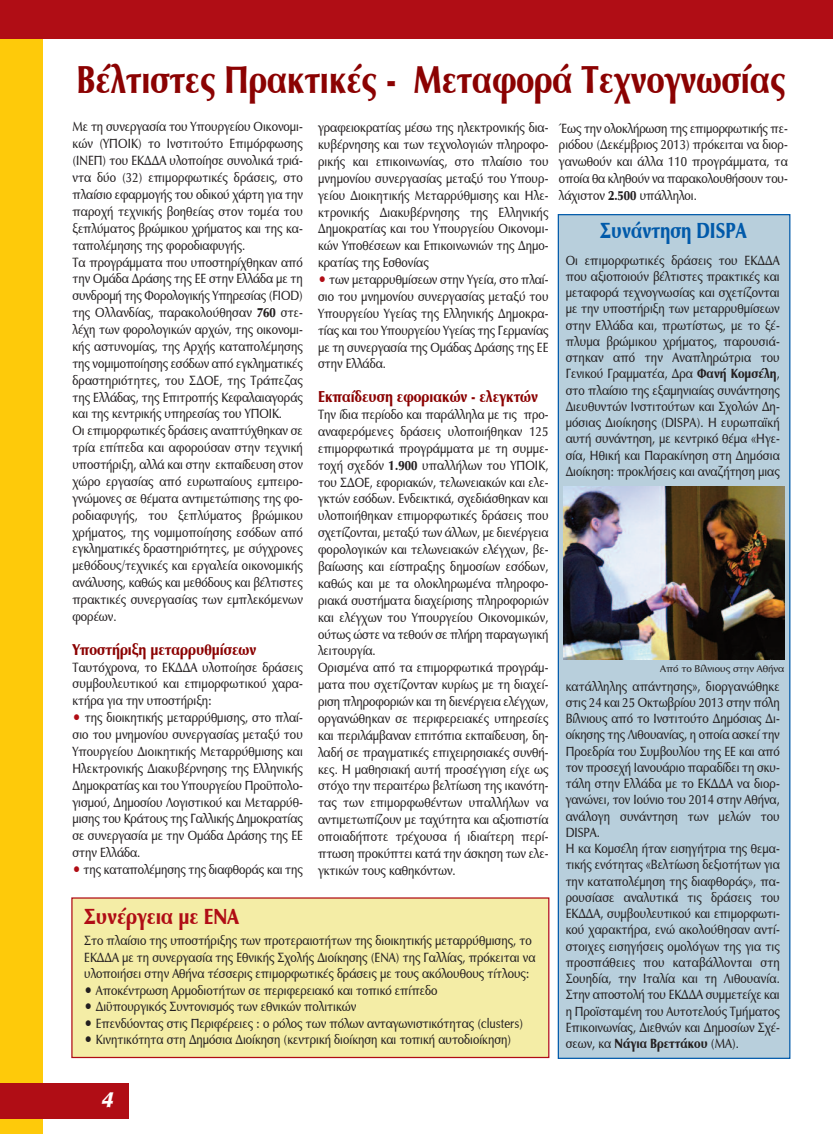
<style>
.page{position:relative;width:833px;height:1134px;background:#fff}
.page>*{position:absolute;margin:0;border:0;box-sizing:border-box;transform-origin:0 0}
.t1{font:40px "UB Optima Bold";color:#8b0202;scale:.8 1}
.t2{font:22.5px "UB Optima Bold";color:#015aaa;scale:.8 1}
.t3{font:22.5px "UB Optima Bold";color:#b00d15;scale:.85 1}
.t4{font:italic 22.5px "UB Optima Bold";color:#fff}
.t5{font:16.25px "UB Optima Bold";color:#8b0202;scale:.85 1}
.t6{font:13.75px/16.9px "UB Optima";color:#231f20;text-align:justify;scale:.85 1}
.t7{font:13.75px "UB Optima Bold";color:#231f20;scale:.85 1}
.t8{font:10px "UB Optima";color:#231f20}
.s1{font-family:"UB Optima Bold"}
.s2{color:#b00d15}
.s3{font-family:"UB Optima"}
</style>
<div class="page">
<div style="left:559px;top:215px;width:230px;height:843px;background:#b8cfdc"></div>
<div style="left:558px;top:214px;width:232px;height:845px;border:1px solid #015aaa"></div>
<div style="left:0;top:0;width:833px;height:39px;background:#b00d15"></div>
<div style="left:0;top:39px;width:43px;height:1095px;background:#feca0a"></div>
<div style="left:0;top:1083px;width:128px;height:35px;background:#b00d15"></div>
<div style="left:73px;top:899px;width:475px;height:158px;background:#f4eda6"></div>
<div style="left:71px;top:897px;width:478px;height:161px;border:1px solid #b00d15"></div>
<img style="left:564px;top:486px;width:220px;height:174px">
<h1 class="t1" style="left:77px;top:57px;width:888px">Βέλτιστες Πρακτικές - Μεταφορά Τεχνογνωσίας</h1>
<p class="t6" style="left:72px;top:119px;width:272px;text-align:left">Με τη συνεργασία του Υπουργείου Οικονομι&shy;κών (ΥΠΟΙΚ) το Ινστιτούτο Επιμόρφωσης (ΙΝΕΠ) του ΕΚΔΔΑ υλοποίησε συνολικά τριά&shy;ντα δύο (32) επιμορφωτικές δράσεις, στο πλαίσιο εφαρμογής του οδικού χάρτη για την παροχή τεχνικής βοηθείας στον τομέα του ξεπλύματος βρώμικου χρήματος και της κα&shy;ταπολέμησης της φοροδιαφυγής.<br>Τα προγράμματα που υποστηρίχθηκαν από την Ομάδα Δράσης της ΕΕ στην Ελλάδα με τη συνδρομή της Φορολογικής Υπηρεσίας (FIOD) της Ολλανδίας, παρακολούθησαν <span class="s1">760</span> στε&shy;λέχη των φορολογικών αρχών, της οικονομι&shy;κής αστυνομίας, της Αρχής καταπολέμησης της νομιμοποίησης εσόδων από εγκληματικές δραστηριότητες, του ΣΔΟΕ, της Τράπεζας της Ελλάδας, της Επιτροπής Κεφαλαιαγοράς και της κεντρικής υπηρεσίας του ΥΠΟΙΚ.<br>Οι επιμορφωτικές δράσεις αναπτύχθηκαν σε τρία επίπεδα και αφορούσαν στην τεχνική υποστήριξη, αλλά και στην εκπαίδευση στον χώρο εργασίας από ευρωπαίους εμπειρο&shy;γνώμονες σε θέματα αντιμετώπισης της φο&shy;ροδιαφυγής, του ξεπλύματος βρώμικου χρήματος, της νομιμοποίησης εσόδων από εγκληματικές δραστηριότητες, με σύγχρονες μεθόδους/τεχνικές και εργαλεία οικονομικής ανάλυσης, καθώς και μεθόδους και βέλτιστες πρακτικές συνεργασίας των εμπλεκόμενων φορέων.</p>
<p class="t5" style="left:72px;top:640px;width:218px">Υποστήριξη μεταρρυθμίσεων</p>
<p class="t6" style="left:72px;top:659px;width:272px">Ταυτόχρονα, το ΕΚΔΔΑ υλοποίησε δράσεις συμβουλευτικού και επιμορφωτικού χαρα&shy;κτήρα για την υποστήριξη:</p>
<p class="t6" style="left:72px;top:710px;width:272px"><span class="s2">•</span> της διοικητικής μεταρρύθμισης, στο πλαί&shy;σιο του μνημονίου συνεργασίας μεταξύ του Υπουργείου Διοικητικής Μεταρρύθμισης και Ηλεκτρονικής Διακυβέρνησης της Ελληνικής Δημοκρατίας και του Υπουργείου Προϋπολο&shy;γισμού, Δημοσίου Λογιστικού και Μεταρρύθ&shy;μισης του Κράτους της Γαλλικής Δημοκρατίας σε συνεργασία με την Ομάδα Δράσης της ΕΕ στην Ελλάδα.</p>
<p class="t6" style="left:72px;top:861px;width:272px"><span class="s2">•</span> της καταπολέμησης της διαφθοράς και της</p>
<p class="t6" style="left:318px;top:120px;width:272px">γραφειοκρατίας μέσω της ηλεκτρονικής δια&shy;κυβέρνησης και των τεχνολογιών πληροφο&shy;ρικής και επικοινωνίας, στο πλαίσιο του μνημονίου συνεργασίας μεταξύ του Υπουρ&shy;γείου Διοικητικής Μεταρρύθμισης και Ηλε&shy;κτρονικής Διακυβέρνησης της Ελληνικής Δημοκρατίας και του Υπουργείου Οικονομι&shy;κών Υποθέσεων και Επικοινωνιών της Δημο&shy;κρατίας της Εσθονίας</p>
<p class="t6" style="left:318px;top:271px;width:272px"><span class="s2">•</span> των μεταρρυθμίσεων στην Υγεία, στο πλαί&shy;σιο του μνημονίου συνεργασίας μεταξύ του Υπουργείου Υγείας της Ελληνικής Δημοκρα&shy;τίας και του Υπουργείου Υγείας της Γερμανίας με τη συνεργασία της Ομάδας Δράσης της ΕΕ στην Ελλάδα.</p>
<p class="t5" style="left:318px;top:388px;width:260px">Εκπαίδευση εφοριακών - ελεγκτών</p>
<p class="t6" style="left:318px;top:406px;width:272px;text-align:left">Την ίδια περίοδο και παράλληλα με τις προ&shy;αναφερόμενες δράσεις υλοποιήθηκαν 125 επιμορφωτικά προγράμματα με τη συμμε&shy;τοχή σχεδόν <span class="s1">1.900</span> υπαλλήλων του ΥΠΟΙΚ, του ΣΔΟΕ, εφοριακών, τελωνειακών και ελε&shy;γκτών εσόδων. Ενδεικτικά, σχεδιάσθηκαν και υλοποιήθηκαν επιμορφωτικές δράσεις που σχετίζονται, μεταξύ των άλλων, με διενέργεια φορολογικών και τελωνειακών ελέγχων, βε&shy;βαίωσης και είσπραξης δημοσίων εσόδων, καθώς και με τα ολοκληρωμένα πληροφο&shy;ριακά συστήματα διαχείρισης πληροφοριών και ελέγχων του Υπουργείου Οικονομικών, ούτως ώστε να τεθούν σε πλήρη παραγωγική λειτουργία.<br>Ορισμένα από τα επιμορφωτικά προγράμ&shy;ματα που σχετίζονταν κυρίως με τη διαχεί&shy;ριση πληροφοριών και τη διενέργεια ελέγχων, οργανώθηκαν σε περιφερειακές υπηρεσίες και περιλάμβαναν επιτόπια εκπαίδευση, δη&shy;λαδή σε πραγματικές επιχειρησιακές συνθή&shy;κες. Η μαθησιακή αυτή προσέγγιση είχε ως στόχο την περαιτέρω βελτίωση της ικανότη&shy;τας των επιμορφωθέντων υπαλλήλων να αντιμετωπίζουν με ταχύτητα και αξιοπιστία οποιαδήποτε τρέχουσα ή ιδιαίτερη περί&shy;πτωση προκύπτει κατά την άσκηση των ελε&shy;γκτικών τους καθηκόντων.</p>
<h2 class="t3" style="left:84px;top:904px;width:183px">Συνέργεια με ΕΝΑ</h2>
<p class="t6" style="left:84px;top:933px;width:532px;line-height:16.5px;text-align:left">Στο πλαίσιο της υποστήριξης των προτεραιοτήτων της διοικητικής μεταρρύθμισης, το<br>ΕΚΔΔΑ με τη συνεργασία της Εθνικής Σχολής Διοίκησης (ΕΝΑ) της Γαλλίας, πρόκειται να υλοποιήσει στην Αθήνα τέσσερις επιμορφωτικές δράσεις με τους ακόλουθους τίτλους:</p>
<p class="t6" style="left:84px;top:982px;width:417px">• Αποκέντρωση Αρμοδιοτήτων σε περιφερειακό και τοπικό επίπεδο</p>
<p class="t6" style="left:84px;top:998px;width:321px">• Διϋπουργικός Συντονισμός των εθνικών πολιτικών</p>
<p class="t6" style="left:84px;top:1015px;width:518px">• Επενδύοντας στις Περιφέρειες : ο ρόλος των πόλων ανταγωνιστικότητας (clusters)</p>
<p class="t6" style="left:84px;top:1031px;width:504px">• Κινητικότητα στη Δημόσια Διοίκηση (κεντρική διοίκηση και τοπική αυτοδιοίκηση)</p>
<p class="t6" style="left:559px;top:120px;width:271px">Έως την ολοκλήρωση της επιμορφωτικής πε&shy;ριόδου (Δεκέμβριος 2013) πρόκειται να διορ&shy;γανωθούν και άλλα 110 προγράμματα, τα οποία θα κληθούν να παρακολουθήσουν του&shy;λάχιστον <span class="s1">2.500</span> υπάλληλοι.</p>
<h2 class="t2" style="left:600px;top:218px;width:184px">Συνάντηση DISPA</h2>
<p class="t6" style="left:565px;top:252px;width:253px;line-height:16.2px">Οι επιμορφωτικές δράσεις του ΕΚΔΔΑ που αξιοποιούν βέλτιστες πρακτικές και μεταφορά τεχνογνωσίας και σχετίζονται με την υποστήριξη των μεταρρυθμίσεων στην Ελλάδα και, πρωτίστως, με το ξέ&shy;πλυμα βρώμικου χρήματος, παρουσιά&shy;στηκαν από την Αναπληρώτρια του Γενικού Γραμματέα, Δρα <span class="s1">Φανή Κομσέλη</span>, στο πλαίσιο της εξαμηνιαίας συνάντησης Διευθυντών Ινστιτούτων και Σχολών Δη&shy;μόσιας Διοίκησης (DISPA). Η ευρωπαϊκή αυτή συνάντηση, με κεντρικό θέμα «Ηγε&shy;σία, Ηθική και Παρακίνηση στη Δημόσια Διοίκηση: προκλήσεις και αναζήτηση μιας</p>
<p class="t8" style="left:660px;top:663px;width:126px">Από το Βίλνιους στην Αθήνα</p>
<p class="t6" style="left:565px;top:678px;width:253px;line-height:16.2px;text-align:left">κατάλληλης απάντησης», διοργανώθηκε στις 24 και 25 Οκτωβρίου 2013 στην πόλη Βίλνιους από το Ινστιτούτο Δημόσιας Δι&shy;οίκησης της Λιθουανίας, η οποία ασκεί την Προεδρία του Συμβουλίου της ΕΕ και από τον προσεχή Ιανουάριο παραδίδει τη σκυ&shy;τάλη στην Ελλάδα με το ΕΚΔΔΑ να διορ&shy;γανώνει, τον Ιούνιο του 2014 στην Αθήνα, ανάλογη συνάντηση των μελών του DISPA.<br>Η κα Κομσέλη ήταν εισηγήτρια της θεμα&shy;τικής ενότητας «Βελτίωση δεξιοτήτων για την καταπολέμηση της διαφθοράς», πα&shy;ρουσίασε αναλυτικά τις δράσεις του ΕΚΔΔΑ, συμβουλευτικού και επιμορφωτι&shy;κού χαρακτήρα, ενώ ακολούθησαν αντί&shy;στοιχες εισηγήσεις ομολόγων της για τις προσπάθειες που καταβάλλονται στη Σουηδία, την Ιταλία και τη Λιθουανία.<br>Στην αποστολή του ΕΚΔΔΑ συμμετείχε και η Προϊσταμένη του Αυτοτελούς Τμήματος Επικοινωνίας, Διεθνών και Δημοσίων Σχέ-</p>
<p class="t7" style="left:565px;top:1036px;width:205px"><span class="s3">σεων, κα</span> Νάγια Βρεττάκου <span class="s3">(ΜΑ).</span></p>
<h2 class="t4" style="left:102px;top:1087px;width:14px">4</h2>
</div>
